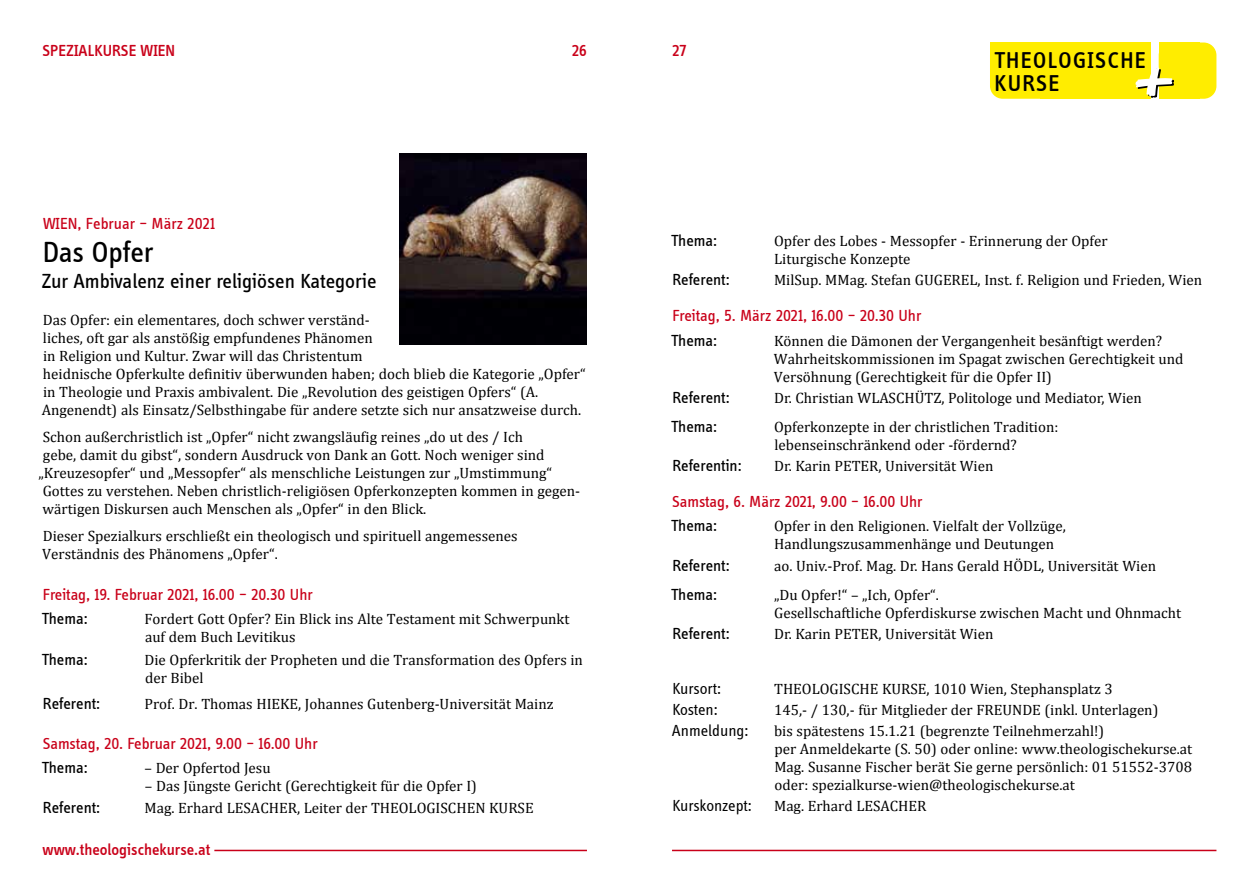
<style>
.page{position:relative;width:1259px;height:893px;background:#fff}
.page>*{position:absolute;margin:0;border:0;box-sizing:border-box;transform-origin:0 0}
.t1{font:30px "Info Disp";letter-spacing:-.005em;color:#000}
.t2{font:500 23.55px/23.5px "Info Disp";letter-spacing:.06em;color:#000}
.t3{font:21px "Info Disp";color:#000}
.t4{font:16.5px "Info Disp";color:#c90019}
.t5{font:16.5px "Info Disp";color:#000}
.t6{font:500 16.5px "Info Disp";color:#c90019}
.t7{font:16.5px "Info Disp";color:#000}
.t8{font:15px/18px "Cambria";color:#000}
</style>
<div class="page">
<hr style="left:672px;top:850px;width:544px;height:1px;background:#c90019">
<hr style="left:214px;top:850px;width:373px;height:1px;background:#c90019">
<div style="left:990px;top:43px;width:160px;height:56px;background:#ffed00;border-radius:13px"></div>
<div style="left:1158px;top:43px;width:58px;height:56px;background:#ffed00;border-radius:13px"></div>
<div style="left:1158px;top:43px;width:41px;height:56px;background:#ffed00"></div>
<svg style="left:1135px;top:67px;width:39px;height:31px"></svg>
<img style="left:399px;top:153px;width:188px;height:191px">
<p class="t6" style="left:43px;top:41px;width:134px">SPEZIALKURSE WIEN</p>
<p class="t6" style="left:572px;top:41px;width:17px">26</p>
<p class="t6" style="left:672px;top:41px;width:16px">27</p>
<h2 class="t2" style="left:994px;top:48px;width:153px">THEOLOGISCHE<br>KURSE</h2>
<p class="t4" style="left:43px;top:214px;width:173px">WIEN, Februar – März 2021</p>
<h1 class="t1" style="left:43px;top:234px;width:112px">Das Opfer</h1>
<h3 class="t3" style="left:41px;top:268px;width:337px">Zur Ambivalenz einer religiösen Kategorie</h3>
<p class="t8" style="left:42px;top:311px;width:545px">Das Opfer: ein elementares, doch schwer verständ-<br>liches, oft gar als anstößig empfundenes Phänomen<br>in Religion und Kultur. Zwar will das Christentum<br>heidnische Opferkulte definitiv überwunden haben; doch blieb die Kategorie „Opfer“ in Theologie und Praxis ambivalent. Die „Revolution des geistigen Opfers“ (A.<br>Angenendt) als Einsatz/Selbsthingabe für andere setzte sich nur ansatzweise durch.</p>
<p class="t8" style="left:39px;top:428px;width:543px">Schon außerchristlich ist „Opfer“ nicht zwangsläufig reines „do ut des / Ich<br>gebe, damit du gibst“, sondern Ausdruck von Dank an Gott. Noch weniger sind „Kreuzesopfer“ und „Messopfer“ als menschliche Leistungen zur „Umstimmung“ Gottes zu verstehen. Neben christlich-religiösen Opferkonzepten kommen in gegen&shy;wärtigen Diskursen auch Menschen als „Opfer“ in den Blick.</p>
<p class="t8" style="left:42px;top:527px;width:477px">Dieser Spezialkurs erschließt ein theologisch und spirituell angemessenes<br>Verständnis des Phänomens „Opfer“.</p>
<p class="t4" style="left:43px;top:584px;width:271px">Freitag, 19. Februar 2021, 16.00 – 20.30 Uhr</p>
<p class="t5" style="left:42px;top:609px;width:48px">Thema:</p>
<p class="t8" style="left:145px;top:610px;width:426px">Fordert Gott Opfer? Ein Blick ins Alte Testament mit Schwerpunkt auf dem Buch Levitikus</p>
<p class="t5" style="left:42px;top:649px;width:48px">Thema:</p>
<p class="t8" style="left:145px;top:651px;width:440px">Die Opferkritik der Propheten und die Transformation des Opfers in der Bibel</p>
<p class="t5" style="left:43px;top:693px;width:59px">Referent:</p>
<p class="t8" style="left:145px;top:694px;width:410px">Prof. Dr. Thomas HIEKE, Johannes Gutenberg-Universität Mainz</p>
<p class="t4" style="left:43px;top:734px;width:276px">Samstag, 20. Februar 2021, 9.00 – 16.00 Uhr</p>
<p class="t5" style="left:42px;top:758px;width:48px">Thema:</p>
<p class="t8" style="left:145px;top:759px;width:128px">– Der Opfertod Jesu</p>
<p class="t8" style="left:145px;top:777px;width:333px">– Das Jüngste Gericht (Gerechtigkeit für die Opfer I)</p>
<p class="t5" style="left:43px;top:797px;width:59px">Referent:</p>
<p class="t8" style="left:145px;top:798px;width:391px">Mag. Erhard LESACHER, Leiter der THEOLOGISCHEN KURSE</p>
<p class="t6" style="left:43px;top:840px;width:169px">www.theologischekurse.at</p>
<p class="t5" style="left:671px;top:231px;width:48px">Thema:</p>
<p class="t8" style="left:774px;top:232px;width:335px">Opfer des Lobes - Messopfer - Erinnerung der Opfer<br>Liturgische Konzepte</p>
<p class="t5" style="left:672px;top:270px;width:59px">Referent:</p>
<p class="t8" style="left:774px;top:271px;width:430px">MilSup. MMag. Stefan GUGEREL, Inst. f. Religion und Frieden, Wien</p>
<p class="t4" style="left:672px;top:306px;width:250px">Freitag, 5. März 2021, 16.00 – 20.30 Uhr</p>
<p class="t5" style="left:671px;top:330px;width:48px">Thema:</p>
<p class="t8" style="left:774px;top:331px;width:411px">Können die Dämonen der Vergangenheit besänftigt werden?<br>Wahrheitskommissionen im Spagat zwischen Gerechtigkeit und<br>Versöhnung (Gerechtigkeit für die Opfer II)</p>
<p class="t5" style="left:672px;top:388px;width:59px">Referent:</p>
<p class="t8" style="left:774px;top:389px;width:369px">Dr. Christian WLASCHÜTZ, Politologe und Mediator, Wien</p>
<p class="t5" style="left:671px;top:416px;width:48px">Thema:</p>
<p class="t8" style="left:774px;top:418px;width:286px">Opferkonzepte in der christlichen Tradition: lebenseinschränkend oder -fördernd?</p>
<p class="t5" style="left:672px;top:456px;width:71px">Referentin:</p>
<p class="t8" style="left:774px;top:457px;width:221px">Dr. Karin PETER, Universität Wien</p>
<p class="t4" style="left:672px;top:492px;width:252px">Samstag, 6. März 2021, 9.00 – 16.00 Uhr</p>
<p class="t5" style="left:671px;top:516px;width:48px">Thema:</p>
<p class="t8" style="left:774px;top:517px;width:293px">Opfer in den Religionen. Vielfalt der Vollzüge,<br>Handlungszusammenhänge und Deutungen</p>
<p class="t5" style="left:672px;top:555px;width:59px">Referent:</p>
<p class="t8" style="left:774px;top:556px;width:383px">ao. Univ.-Prof. Mag. Dr. Hans Gerald HÖDL, Universität Wien</p>
<p class="t5" style="left:671px;top:584px;width:48px">Thema:</p>
<p class="t8" style="left:774px;top:585px;width:409px">„Du Opfer!“ – „Ich, Opfer“.<br>Gesellschaftliche Opferdiskurse zwischen Macht und Ohnmacht</p>
<p class="t5" style="left:672px;top:623px;width:59px">Referent:</p>
<p class="t8" style="left:774px;top:625px;width:221px">Dr. Karin PETER, Universität Wien</p>
<p class="t7" style="left:672px;top:680px;width:50px">Kursort:</p>
<p class="t8" style="left:774px;top:680px;width:340px">THEOLOGISCHE KURSE, 1010 Wien, Stephansplatz 3</p>
<p class="t7" style="left:672px;top:701px;width:47px">Kosten:</p>
<p class="t8" style="left:774px;top:701px;width:386px">145,- / 130,- für Mitglieder der FREUNDE (inkl. Unterlagen)</p>
<p class="t7" style="left:672px;top:722px;width:78px">Anmeldung:</p>
<p class="t8" style="left:774px;top:722px;width:420px">bis spätestens 15.1.21 (begrenzte Teilnehmerzahl!)<br>per Anmeldekarte (S. 50) oder online: www.theologischekurse.at Mag. Susanne Fischer berät Sie gerne persönlich: 01 51552-3708 oder: spezialkurse-wien@theologischekurse.at</p>
<p class="t7" style="left:672px;top:797px;width:81px">Kurskonzept:</p>
<p class="t8" style="left:774px;top:797px;width:154px">Mag. Erhard LESACHER</p>
</div>
